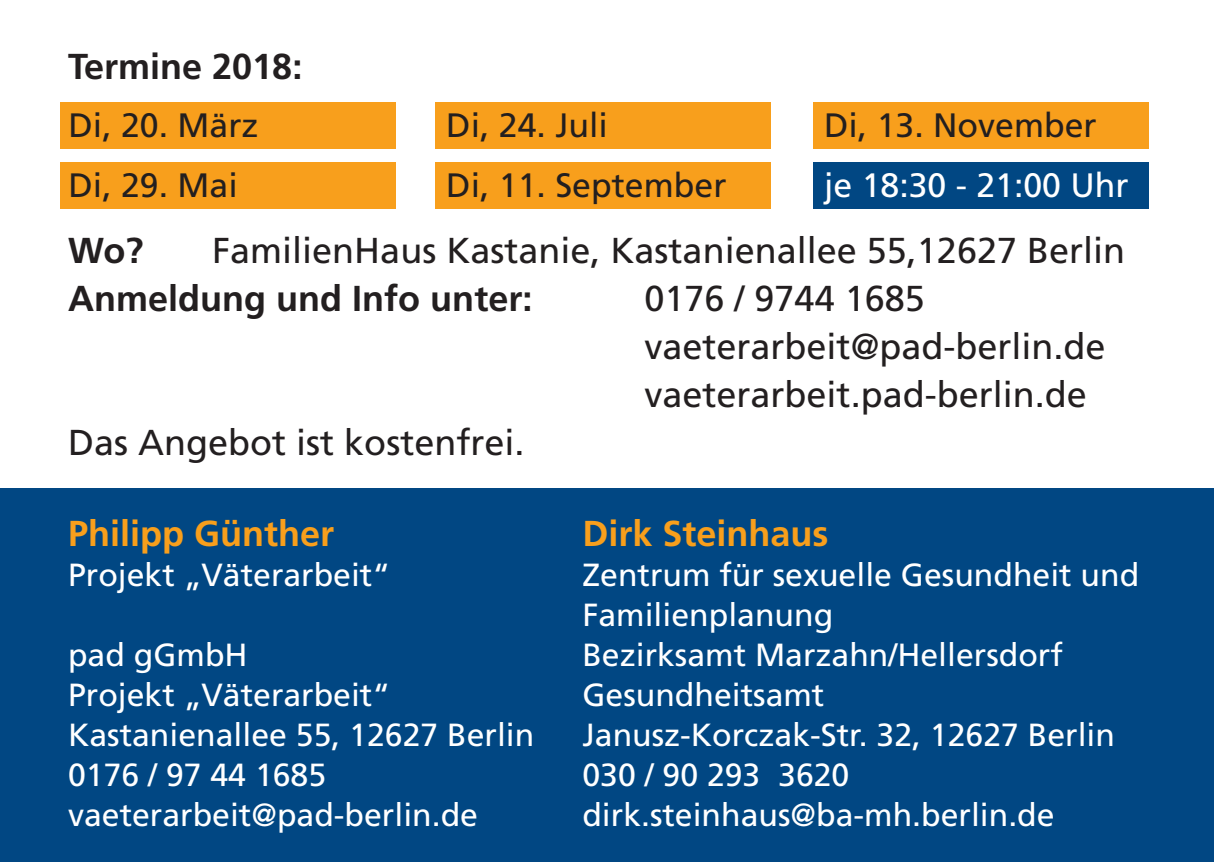
<style>
.page{position:relative;width:1214px;height:862px;background:#fff}
.page>*{position:absolute;margin:0;border:0;box-sizing:border-box;transform-origin:0 0}
.t1{font:36px/48px "Frutiger";color:#231f20}
.t2{font:700 36px "Frutiger";color:#231f20}
.t3{font:700 36px "Frutiger";color:#f89f1c}
.t4{font:34px/59.2px "Frutiger";color:#231f20}
.t5{font:34px "Frutiger";color:#fff}
.t6{font:32px/40px "Frutiger";color:#fff}
</style>
<div class="page">
<div style="left:813px;top:103px;width:335px;height:46px;background:#f89f1c"></div>
<div style="left:435px;top:103px;width:336px;height:46px;background:#f89f1c"></div>
<div style="left:60px;top:103px;width:336px;height:46px;background:#f89f1c"></div>
<div style="left:813px;top:162px;width:335px;height:46px;background:#014783"></div>
<div style="left:435px;top:162px;width:336px;height:46px;background:#f89f1c"></div>
<div style="left:60px;top:162px;width:336px;height:46px;background:#f89f1c"></div>
<div style="left:0;top:488px;width:1213px;height:374px;background:#014783"></div>
<p class="t2" style="left:68px;top:45px;width:236px">Termine 2018:</p>
<p class="t4" style="left:68px;top:96px;width:191px">Di, 20. März<br>Di, 29. Mai</p>
<p class="t4" style="left:446px;top:96px;width:282px">Di, 24. Juli<br>Di, 11. September</p>
<p class="t4" style="left:824px;top:96px;width:274px">Di, 13. November</p>
<p class="t5" style="left:824px;top:165px;width:306px">je 18:30 - 21:00 Uhr</p>
<p class="t2" style="left:68px;top:229px;width:77px">Wo?</p>
<p class="t1" style="left:212px;top:226px;width:914px">FamilienHaus Kastanie, Kastanienallee 55,12627 Berlin</p>
<p class="t2" style="left:68px;top:277px;width:466px">Anmeldung und Info unter:</p>
<p class="t1" style="left:644px;top:274px;width:462px">0176 / 9744 1685 vaeterarbeit@pad-berlin.de vaeterarbeit.pad-berlin.de</p>
<p class="t1" style="left:68px;top:418px;width:458px">Das Angebot ist kostenfrei.</p>
<p class="t3" style="left:68px;top:513px;width:268px">Philipp Günther</p>
<p class="t6" style="left:68px;top:555px;width:323px">Projekt „Väterarbeit“</p>
<p class="t6" style="left:68px;top:635px;width:468px">pad gGmbH<br>Projekt „Väterarbeit“<br>Kastanienallee 55, 12627 Berlin<br>0176 / 97 44 1685 vaeterarbeit@pad-berlin.de</p>
<p class="t3" style="left:582px;top:513px;width:248px">Dirk Steinhaus</p>
<p class="t6" style="left:582px;top:555px;width:558px">Zentrum für sexuelle Gesundheit und<br>Familienplanung<br>Bezirksamt Marzahn/Hellersdorf<br>Gesundheitsamt<br>Janusz-Korczak-Str. 32, 12627 Berlin<br>030 / 90 293 3620 dirk.steinhaus@ba-mh.berlin.de</p>
</div>
